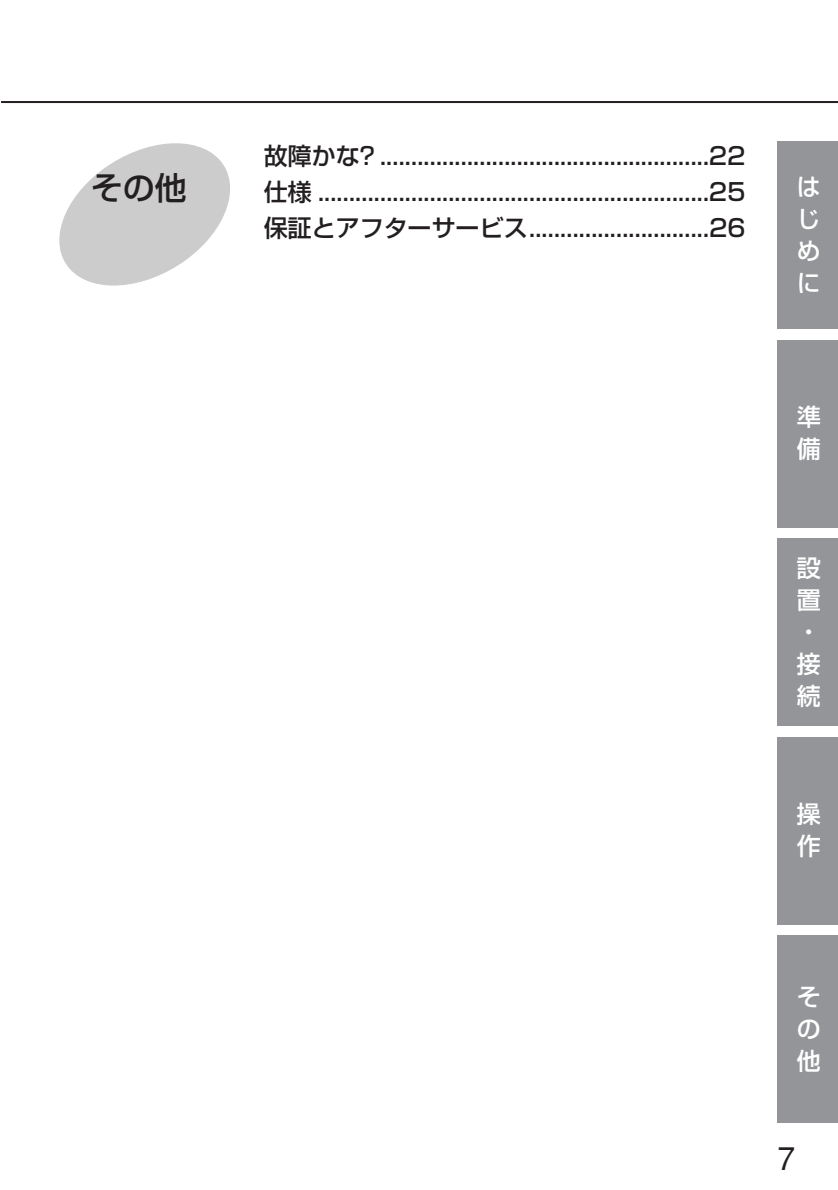
<style>
.page{position:relative;width:838px;height:1190px;background:#fff}
.page>*{position:absolute;margin:0;border:0;box-sizing:border-box;transform-origin:0 0}
.t1{font:500 32px "Shin Go";color:#231f20}
.t2{font:32px "Helvetica";color:#231f20}
.t3{font:500 24px/36px "Shin Go";color:#231f20;text-align:justify}
.t4{font:500 24px/32px "Shin Go";color:#fff;text-align:justify}
</style>
<div class="page">
<hr style="left:1px;top:101px;width:837px;height:2px;background:#231f20">
<div style="left:778px;top:142px;width:60px;height:187px;background:#939598"></div>
<div style="left:778px;top:539px;width:60px;height:187px;background:#939598"></div>
<div style="left:778px;top:340px;width:60px;height:187px;background:#939598"></div>
<div style="left:778px;top:737px;width:60px;height:187px;background:#939598"></div>
<div style="left:778px;top:935px;width:60px;height:188px;background:#939598"></div>
<svg style="left:59px;top:143px;width:171px;height:143px"></svg>
<h1 class="t1" style="left:91px;top:176px;width:97px">その他</h1>
<p class="t3" style="left:264px;top:140px;width:483px">故障かな? .....................................................22仕様 ...............................................................25保証とアフターサービス.............................26</p>
<p class="t4" style="left:797px;top:174px;width:25px">はじめに</p>
<p class="t4" style="left:797px;top:404px;width:25px">準備</p>
<p class="t4" style="left:797px;top:555px;width:25px">設置・接続</p>
<p class="t4" style="left:797px;top:801px;width:25px">操作</p>
<p class="t4" style="left:797px;top:983px;width:25px">その他</p>
<h1 class="t2" style="left:777px;top:1147px;width:19px">7</h1>
</div>
